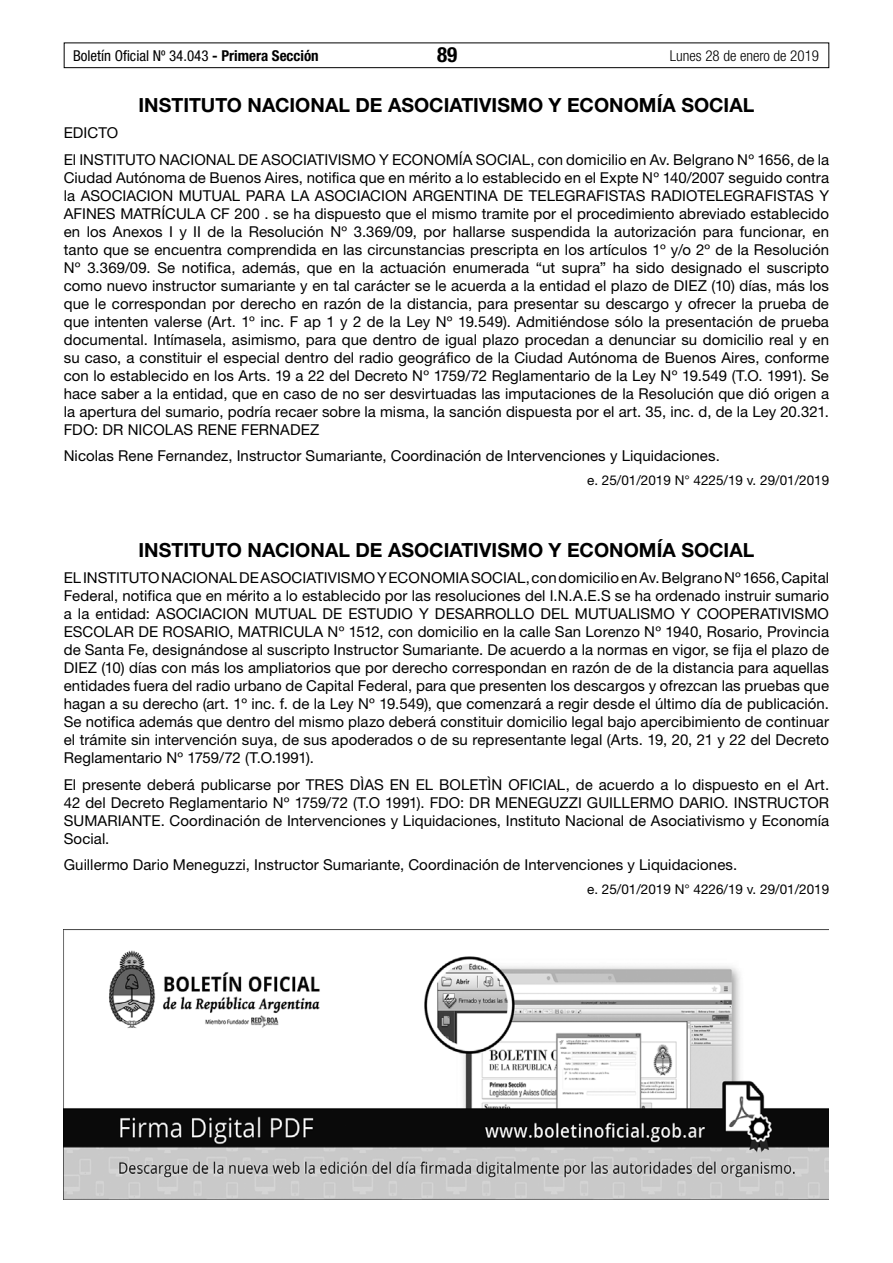
<style>
.page{position:relative;width:893px;height:1263px;background:#fff}
.page>*{position:absolute;margin:0;border:0;box-sizing:border-box;transform-origin:0 0}
.t1{font:700 condensed 21px "Helvetica Neue LT Std";color:#000}
.t2{font:700 19.5px "Helvetica Neue LT Std";color:#000}
.t3{font:15px/18px "Helvetica Neue LT Std";letter-spacing:.005em;color:#000;text-align:justify}
.t4{font:condensed 15px "Helvetica Neue LT Std";color:#000}
.t5{font:300 condensed 15px "Helvetica Neue LT Std";color:#000}
.t6{font:13.5px "Helvetica Neue LT Std";color:#000}
.s1{font-weight:700}
</style>
<div class="page">
<div style="left:64px;top:43px;width:765px;height:25px;border:1px solid #000"></div>
<img style="left:64px;top:929px;width:765px;height:270px">
<p class="t4" style="left:73px;top:47px;width:247px">Boletín Oficial Nº 34.043 <span class="s1">- Primera Sección</span></p>
<h1 class="t1" style="left:437px;top:42px;width:22px">89</h1>
<p class="t5" style="left:670px;top:47px;width:151px">Lunes 28 de enero de 2019</p>
<h2 class="t2" style="left:138px;top:93px;width:618px">INSTITUTO NACIONAL DE ASOCIATIVISMO Y ECONOMÍA SOCIAL</h2>
<p class="t3" style="left:64px;top:119px;width:767px;line-height:26.5px">EDICTO<br>El INSTITUTO NACIONAL DE ASOCIATIVISMO Y ECONOMÍA SOCIAL, con domicilio en Av. Belgrano Nº 1656, de la</p>
<p class="t3" style="left:64px;top:168px;width:767px">Ciudad Autónoma de Buenos Aires, notifica que en mérito a lo establecido en el Expte Nº 140/2007 seguido contra la ASOCIACION MUTUAL PARA LA ASOCIACION ARGENTINA DE TELEGRAFISTAS RADIOTELEGRAFISTAS Y AFINES MATRÍCULA CF 200 . se ha dispuesto que el mismo tramite por el procedimiento abreviado establecido en los Anexos I y II de la Resolución Nº 3.369/09, por hallarse suspendida la autorización para funcionar, en tanto que se encuentra comprendida en las circunstancias prescripta en los artículos 1º y/o 2º de la Resolución Nº 3.369/09. Se notifica, además, que en la actuación enumerada “ut supra” ha sido designado el suscripto como nuevo instructor sumariante y en tal carácter se le acuerda a la entidad el plazo de DIEZ (10) días, más los que le correspondan por derecho en razón de la distancia, para presentar su descargo y ofrecer la prueba de que intenten valerse (Art. 1º inc. F ap 1 y 2 de la Ley Nº 19.549). Admitiéndose sólo la presentación de prueba documental. Intímasela, asimismo, para que dentro de igual plazo procedan a denunciar su domicilio real y en su caso, a constituir el especial dentro del radio geográfico de la Ciudad Autónoma de Buenos Aires, conforme con lo establecido en los Arts. 19 a 22 del Decreto Nº 1759/72 Reglamentario de la Ley Nº 19.549 (T.O. 1991). Se hace saber a la entidad, que en caso de no ser desvirtuadas las imputaciones de la Resolución que dió origen a la apertura del sumario, podría recaer sobre la misma, la sanción dispuesta por el art. 35, inc. d, de la Ley 20.321.<br>FDO: DR NICOLAS RENE FERNADEZ</p>
<p class="t3" style="left:64px;top:447px;width:658px">Nicolas Rene Fernandez, Instructor Sumariante, Coordinación de Intervenciones y Liquidaciones.</p>
<p class="t6" style="left:587px;top:472px;width:244px">e. 25/01/2019 N° 4225/19 v. 29/01/2019</p>
<h2 class="t2" style="left:138px;top:538px;width:618px">INSTITUTO NACIONAL DE ASOCIATIVISMO Y ECONOMÍA SOCIAL</h2>
<p class="t3" style="left:64px;top:569px;width:767px">EL INSTITUTO NACIONAL DE ASOCIATIVISMO Y ECONOMIA SOCIAL, con domicilio en Av. Belgrano Nº 1656, Capital Federal, notifica que en mérito a lo establecido por las resoluciones del I.N.A.E.S se ha ordenado instruir sumario a la entidad: ASOCIACION MUTUAL DE ESTUDIO Y DESARROLLO DEL MUTUALISMO Y COOPERATIVISMO ESCOLAR DE ROSARIO, MATRICULA Nº 1512, con domicilio en la calle San Lorenzo Nº 1940, Rosario, Provincia de Santa Fe, designándose al suscripto Instructor Sumariante. De acuerdo a la normas en vigor, se fija el plazo de DIEZ (10) días con más los ampliatorios que por derecho correspondan en razón de de la distancia para aquellas entidades fuera del radio urbano de Capital Federal, para que presenten los descargos y ofrezcan las pruebas que hagan a su derecho (art. 1º inc. f. de la Ley Nº 19.549), que comenzará a regir desde el último día de publicación.<br>Se notifica además que dentro del mismo plazo deberá constituir domicilio legal bajo apercibimiento de continuar el trámite sin intervención suya, de sus apoderados o de su representante legal (Arts. 19, 20, 21 y 22 del Decreto Reglamentario Nº 1759/72 (T.O.1991).</p>
<p class="t3" style="left:64px;top:775px;width:767px">El presente deberá publicarse por TRES DÌAS EN EL BOLETÌN OFICIAL, de acuerdo a lo dispuesto en el Art.<br>42 del Decreto Reglamentario Nº 1759/72 (T.O 1991). FDO: DR MENEGUZZI GUILLERMO DARIO. INSTRUCTOR SUMARIANTE. Coordinación de Intervenciones y Liquidaciones, Instituto Nacional de Asociativismo y Economía Social.</p>
<p class="t3" style="left:64px;top:856px;width:675px">Guillermo Dario Meneguzzi, Instructor Sumariante, Coordinación de Intervenciones y Liquidaciones.</p>
<p class="t6" style="left:587px;top:881px;width:244px">e. 25/01/2019 N° 4226/19 v. 29/01/2019</p>
</div>
